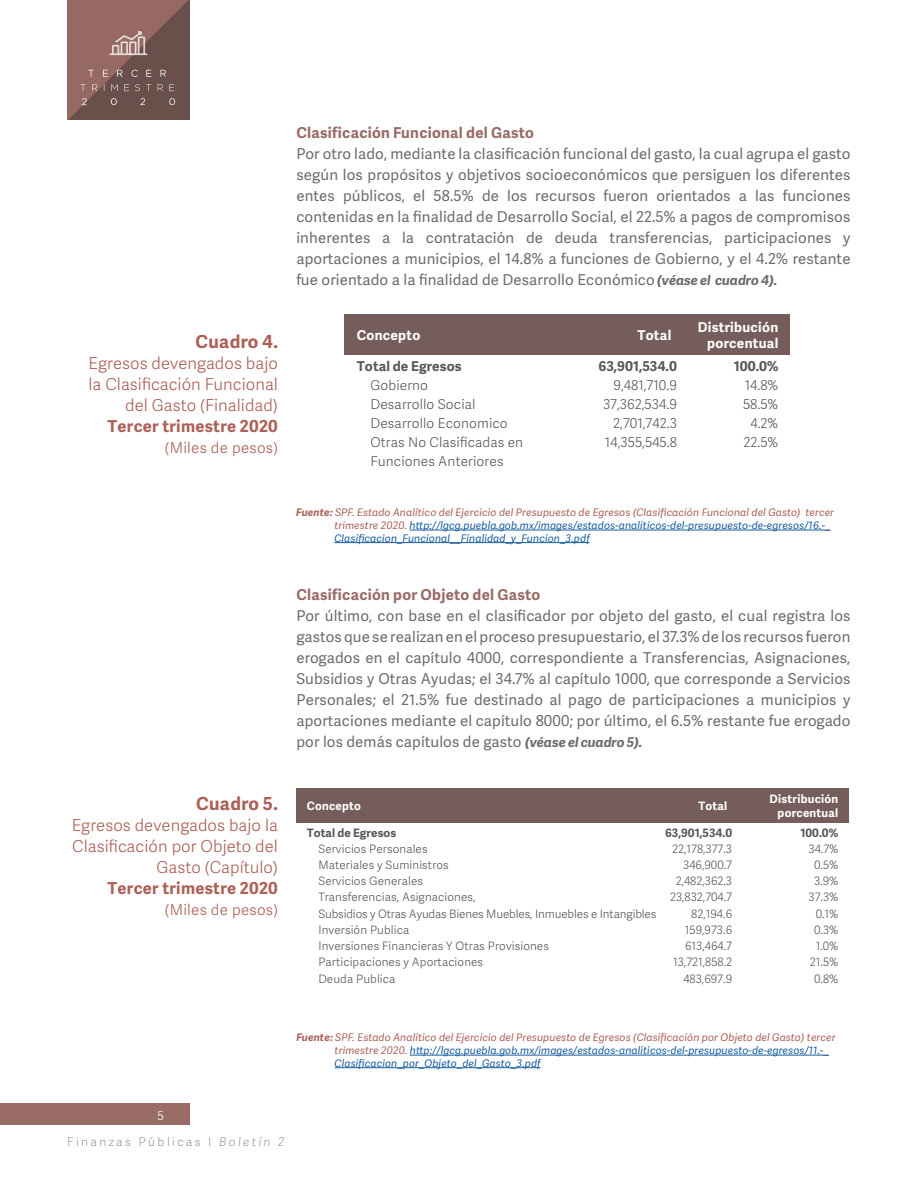
<style>
.page{position:relative;width:918px;height:1188px;background:#fff}
.page>*{position:absolute;margin:0;border:0;box-sizing:border-box;transform-origin:0 0}
.t1{font:700 18px "Adelle Sans";letter-spacing:.02em;color:#ab6158}
.t2{font:300 16.5px/21px "Adelle Sans";letter-spacing:.005em;color:#ab6158;text-align:right}
.t3{font:700 16.5px "Adelle Sans";letter-spacing:.02em;color:#ab6158}
.t4{font:15px/21px "Adelle Sans";letter-spacing:.01em;color:#6c6d70;text-align:justify}
.t5{font:700 15px "Adelle Sans";letter-spacing:.02em;color:#9a6c67}
.t6{font:300 15px "Adelle Sans";letter-spacing:.02em;color:#ab6158}
.t7{font:300 13.65px/19px "Adelle Sans";letter-spacing:.01em;color:#57585a;text-align:right}
.t8{font:700 13.65px/16.4px "Adelle Sans";letter-spacing:.02em;color:#fff;text-align:right}
.t9{font:100 12px "Adelle Sans";letter-spacing:.2em;color:#808080}
.t10{font:300 12px "Adelle Sans";color:#fff}
.t11{font:300 11.55px/16.2px "Adelle Sans";letter-spacing:.01em;color:#57585a;text-align:right}
.t12{font:700 11.55px/14px "Adelle Sans";letter-spacing:.02em;color:#fff;text-align:right}
.t13{font:italic 10.5px/12.6px "Adelle Sans";letter-spacing:.01em;color:#175d9e}
.s1{font-weight:700;font-style:italic;font-size:13.5px}
.s2{font-weight:700}
.s3{font-weight:700;color:#ab6158}
.s4{color:#ab6158}
.s5{font-style:italic}
</style>
<div class="page">
<img style="left:67px;top:0;width:123px;height:120px">
<div style="left:0;top:1104px;width:190px;height:21px;background:#996c66"></div>
<hr style="left:410px;top:530px;width:420px;height:1px;background:#175d9e">
<hr style="left:334px;top:542px;width:256px;height:1px;background:#175d9e">
<div style="left:345px;top:314px;width:445px;height:41px;background:#755d5c"></div>
<div style="left:296px;top:788px;width:553px;height:35px;background:#755d5c"></div>
<hr style="left:410px;top:1055px;width:419px;height:1px;background:#175d9e">
<hr style="left:335px;top:1067px;width:206px;height:1px;background:#175d9e">
<p class="t1" style="left:196px;top:328px;width:84px">Cuadro 4.</p>
<p class="t2" style="left:89px;top:352px;width:191px">Egresos devengados bajo</p>
<p class="t2" style="left:89px;top:373px;width:191px">la Clasificación Funcional</p>
<p class="t2" style="left:125px;top:394px;width:154px">del Gasto (Finalidad)</p>
<p class="t3" style="left:107px;top:414px;width:172px">Tercer trimestre 2020</p>
<p class="t6" style="left:165px;top:437px;width:115px">(Miles de pesos)</p>
<p class="t1" style="left:196px;top:790px;width:83px">Cuadro 5.</p>
<p class="t2" style="left:72px;top:814px;width:208px">Egresos devengados bajo la<br>Clasificación por Objeto del<br>Gasto (Capítulo)</p>
<p class="t3" style="left:107px;top:876px;width:172px">Tercer trimestre 2020</p>
<p class="t6" style="left:165px;top:899px;width:115px">(Miles de pesos)</p>
<p class="t5" style="left:296px;top:122px;width:239px">Clasificación Funcional del Gasto</p>
<p class="t4" style="left:296px;top:143px;width:556px">Por otro lado, mediante la clasificación funcional del gasto, la cual agrupa el gasto según los propósitos y objetivos socioeconómicos que persiguen los diferentes entes públicos, el 58.5% de los recursos fueron orientados a las funciones contenidas en la finalidad de Desarrollo Social, el 22.5% a pagos de compromisos inherentes a la contratación de deuda transferencias, participaciones y aportaciones a municipios, el 14.8% a funciones de Gobierno, y el 4.2% restante fue orientado a la finalidad de Desarrollo Económico <span class="s1">(véase el cuadro 4).</span></p>
<p class="t8" style="left:357px;top:326px;width:65px">Concepto</p>
<p class="t8" style="left:637px;top:326px;width:35px">Total</p>
<p class="t8" style="left:698px;top:319px;width:82px">Distribución porcentual</p>
<p class="t7" style="left:599px;top:356px;width:80px"><span class="s2">63,901,534.0<br></span>9,481,710.9<br>37,362,534.9<br>2,701,742.3<br>14,355,545.8</p>
<p class="t7" style="left:734px;top:356px;width:46px"><span class="s2">100.0%<br></span>14.8%<br>58.5%<br>4.2%<br>22.5%</p>
<p class="t7" style="left:370px;top:356px;width:154px;text-align:left;text-indent:-14px"><span class="s2">Total de Egresos<br></span>Gobierno<br>Desarrollo Social<br>Desarrollo Economico<br>Otras No Clasificadas en<br>Funciones Anteriores</p>
<p class="t13" style="left:334px;top:506px;width:501px;text-indent:-38px"><span class="s3">Fuente:</span> <span class="s4">SPF. Estado Analítico del Ejercicio del Presupuesto de Egresos (Clasificación Funcional del Gasto) tercer trimestre 2020.</span> http://lgcg.puebla.gob.mx/images/estados-analiticos-del-presupuesto-de-egresos/16.-_<br>Clasificacion_Funcional__Finalidad_y_Funcion_3.pdf</p>
<p class="t5" style="left:296px;top:584px;width:245px">Clasificación por Objeto del Gasto</p>
<p class="t4" style="left:296px;top:605px;width:556px">Por último, con base en el clasificador por objeto del gasto, el cual registra los gastos que se realizan en el proceso presupuestario, el 37.3% de los recursos fueron erogados en el capítulo 4000, correspondiente a Transferencias, Asignaciones, Subsidios y Otras Ayudas; el 34.7% al capítulo 1000, que corresponde a Servicios Personales; el 21.5% fue destinado al pago de participaciones a municipios y aportaciones mediante el capítulo 8000; por último, el 6.5% restante fue erogado por los demás capítulos de gasto <span class="s1">(véase el cuadro 5).</span></p>
<p class="t12" style="left:307px;top:798px;width:56px">Concepto</p>
<p class="t12" style="left:698px;top:798px;width:30px">Total</p>
<p class="t12" style="left:770px;top:792px;width:70px">Distribución porcentual</p>
<p class="t11" style="left:665px;top:824px;width:68px"><span class="s2">63,901,534.0<br></span>22,178,377.3<br>346,900.7<br>2,482,362.3<br>23,832,704.7<br>82,194.6<br>159,973.6<br>613,464.7<br>13,721,858.2<br>483,697.9</p>
<p class="t11" style="left:800px;top:824px;width:40px"><span class="s2">100.0%<br></span>34.7%<br>0.5%<br>3.9%<br>37.3%<br>0.1%<br>0.3%<br>1.0%<br>21.5%<br>0.8%</p>
<p class="t11" style="left:318px;top:824px;width:340px;text-align:left;text-indent:-12px"><span class="s2">Total de Egresos<br></span>Servicios Personales<br>Materiales y Suministros<br>Servicios Generales<br>Transferencias, Asignaciones,<br>Subsidios y Otras Ayudas Bienes Muebles, Inmuebles e Intangibles<br>Inversión Publica<br>Inversiones Financieras Y Otras Provisiones<br>Participaciones y Aportaciones<br>Deuda Publica</p>
<p class="t13" style="left:335px;top:1031px;width:502px;text-indent:-38px"><span class="s3">Fuente:</span> <span class="s4">SPF. Estado Analítico del Ejercicio del Presupuesto de Egresos (Clasificación por Objeto del Gasto) tercer trimestre 2020.</span> http://lgcg.puebla.gob.mx/images/estados-analiticos-del-presupuesto-de-egresos/11.-_<br>Clasificacion_por_Objeto_del_Gasto_3.pdf</p>
<p class="t10" style="left:158px;top:1108px;width:8px">5</p>
<p class="t9" style="left:67px;top:1133px;width:219px">Finanzas Públicas I <span class="s5">Boletín 2</span></p>
</div>
